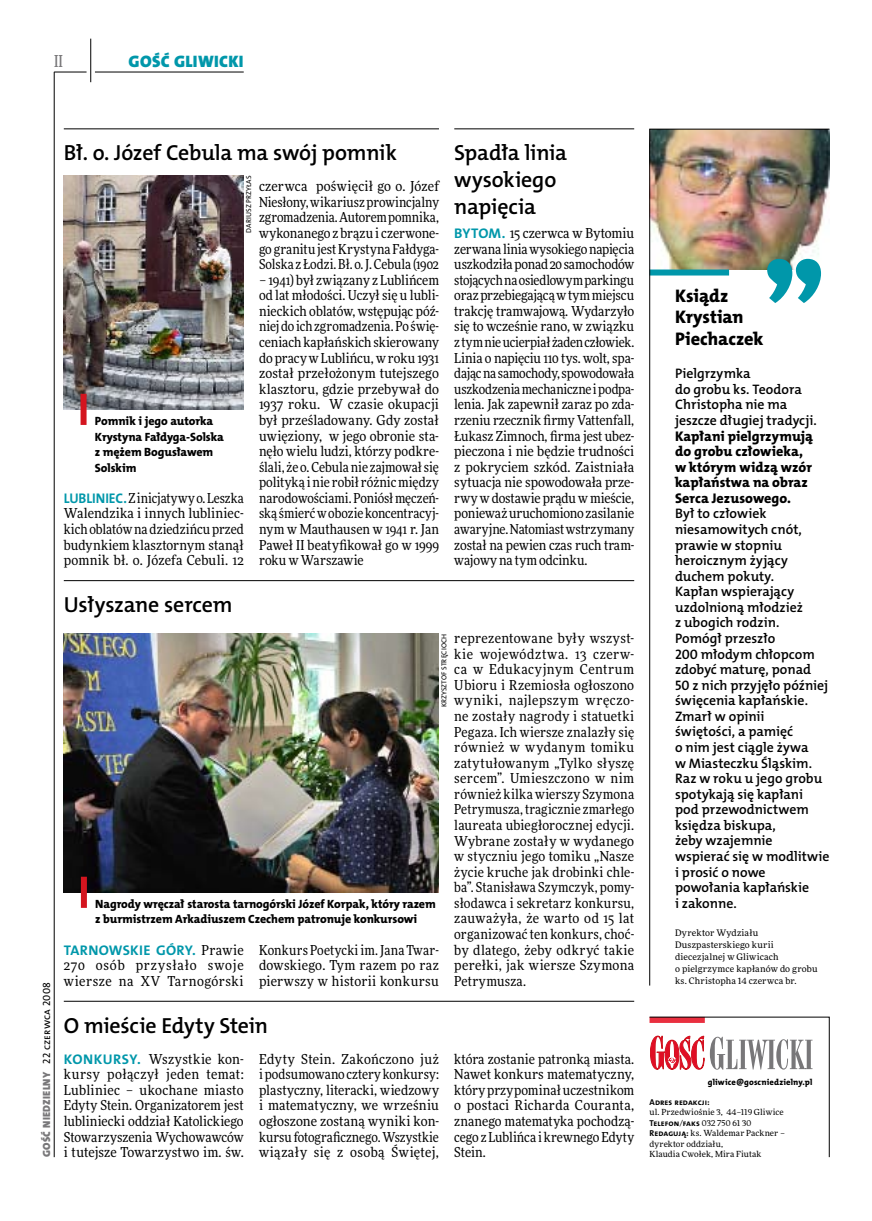
<style>
.page{position:relative;width:872px;height:1221px;background:#fff}
.page>*{position:absolute;margin:0;border:0;box-sizing:border-box;transform-origin:0 0}
.t1{font:21.9px/26.7px "The Mix HP6 Se Bld";letter-spacing:-.01em;color:#000}
.t2{font:18.3px/21.6px "The Mix HP8 Ex Bld";letter-spacing:.005em;color:#000}
.t3{font:16.65px "The Mix HP9 Blk";letter-spacing:.02em;color:#0097aa}
.t4{font:500 16.5px "Freeday Narrow";color:#787779;scale:.9 1}
.t5{font:14.1px/15.6px "The Mix HP8 Ex Bld";letter-spacing:.005em;color:#000}
.t6{font:13.95px "The Mix HP7 Bld";letter-spacing:.015em;color:#0097aa}
.t7{font:13.8px/15.6px "Freeday Narrow News";letter-spacing:.01em;color:#000;text-align:justify}
.t8{font:13.8px/15.6px "The Mix HP6 Se Bld";letter-spacing:-.005em;color:#000}
.t9{font:13.8px/15.6px "Freeday Narrow News";letter-spacing:.05em;color:#000}
.t10{font:12px/15.6px "The Mix HP8 Ex Bld";letter-spacing:-.005em;color:#000}
.t11{font:10.5px "The Mix HP9 Blk";letter-spacing:.025em;color:#787779}
.t12{font:9px/12px "Freeday News";letter-spacing:.015em;color:#000}
.t13{font:8.55px "The Mix HP7 Bld";letter-spacing:.005em;color:#000}
.t14{font:8.55px "The Mix HP8 Ex Bld";letter-spacing:.015em;color:#000}
.t15{font:8.4px/10.5px "Freeday News";letter-spacing:.01em;color:#000}
.t16{font:7.2px "The Mix HP5 Plain";letter-spacing:.015em;color:#000}
.s1{font-family:"The Mix HP5 Plain";color:#000}
.s2{font-family:"The Mix HP7 Bld";font-size:13.95px;color:#0097aa}
.s3{font-family:"Freeday Narrow News";font-size:13.8px;color:#000}
.s4{font-family:"Freeday News";font-size:8.4px}
.s5{font-family:"The Mix HP7 Bld";font-size:8.55px}
</style>
<div class="page">
<hr style="left:54px;top:72px;width:1px;height:1085px;background:#000">
<hr style="left:90px;top:39px;width:1px;height:43px;background:#000">
<hr style="left:54px;top:72px;width:33px;height:1px;background:#000">
<hr style="left:95px;top:72px;width:149px;height:1px;background:#000">
<svg style="left:649px;top:1016px;width:180px;height:141px"></svg>
<svg style="left:649px;top:129px;width:181px;height:856px"></svg>
<svg style="left:767px;top:259px;width:54px;height:44px"></svg>
<hr style="left:64px;top:129px;width:375px;height:1px;background:#000">
<hr style="left:64px;top:580px;width:570px;height:1px;background:#000">
<img style="left:64px;top:176px;width:180px;height:233px">
<img style="left:64px;top:633px;width:375px;height:259px">
<div style="left:81px;top:394px;width:6px;height:31px;background:#d4151f"></div>
<hr style="left:454px;top:129px;width:180px;height:1px;background:#000">
<hr style="left:64px;top:1000px;width:570px;height:1px;background:#000">
<div style="left:81px;top:876px;width:6px;height:31px;background:#d4151f"></div>
<p class="t4" style="left:54px;top:50px;width:11px">II</p>
<p class="t3" style="left:129px;top:50px;width:116px">GOŚĆ GLIWICKI</p>
<p class="t11" style="left:40px;top:1156px;width:176px;rotate:-90deg">GOŚĆ NIEDZIELNY <span class="s1">22 czerwca 2008</span></p>
<h1 class="t1" style="left:64px;top:139px;width:335px">Bł. o. Józef Cebula ma swój pomnik</h1>
<p class="t16" style="left:244px;top:233px;width:58px;rotate:-90deg">Dariusz Przyłas</p>
<p class="t7" style="left:259px;top:178px;width:181px">czerwca poświęcił go o. Józef Niesłony, wikariusz prowincjalny zgromadzenia. Autorem pomnika, wykonanego z brązu i czerwone&shy;go granitu jest Krystyna Fałdyga-Solska z Łodzi. Bł. o. J. Cebula (1902</p>
<p class="t7" style="left:259px;top:272px;width:181px">– 1941) był związany z Lublińcem od lat młodości. Uczył się u lubli&shy;nieckich oblatów, wstępując póź&shy;niej do ich zgromadzenia. Po świę&shy;ceniach kapłańskich skierowany do pracy w Lublińcu, w roku 1931 został przełożonym tutejszego klasztoru, gdzie przebywał do 1937 roku. W czasie okupacji był prześladowany. Gdy został uwięziony, w jego obronie sta&shy;nęło wielu ludzi, którzy podkre&shy;ślali, że o. Cebula nie zajmował się polityką i nie robił różnic między narodowościami. Poniósł męczeń&shy;ską śmierć wobozie koncentracyj&shy;nym w Mauthausen w 1941 r. Jan Paweł II beatyfikował go w 1999 roku w Warszawie</p>
<p class="t10" style="left:95px;top:413px;width:130px">Pomnik i jego autorka<br>Krystyna Fałdyga-Solska z mężem Bogusławem<br>Solskim</p>
<p class="t7" style="left:64px;top:490px;width:181px"><span class="s2">LUBLINIEC.</span> Zinicjatywy o. Leszka Walendzika i innych lubliniec&shy;kich oblatów na dziedzińcu przed budynkiem klasztornym stanął pomnik bł. o. Józefa Cebuli. 12</p>
<h1 class="t1" style="left:64px;top:591px;width:170px">Usłyszane sercem</h1>
<h1 class="t1" style="left:454px;top:139px;width:114px">Spadła linia wysokiego napięcia</h1>
<p class="t7" style="left:454px;top:225px;width:181px"><span class="s2">BYTOM.</span> 15 czerwca w Bytomiu zerwana linia wysokiego napięcia uszkodziła ponad 20 samochodów stojących na osiedlowym parkingu oraz przebiegającą wtym miejscu trakcję tramwajową. Wydarzyło się to wcześnie rano, w związku z tym nie ucierpiał żaden człowiek.<br>Linia o napięciu 110 tys. wolt, spa&shy;dając na samochody, spowodowała uszkodzenia mechaniczne ipodpa&shy;lenia. Jak zapewnił zaraz po zda&shy;rzeniu rzecznik firmy Vattenfall, Łukasz Zimnoch, firma jest ubez&shy;pieczona i nie będzie trudności z pokryciem szkód. Zaistniała sytuacja nie spowodowała prze&shy;rwy w dostawie prądu w mieście, ponieważ uruchomiono zasilanie awaryjne. Natomiast wstrzymany został na pewien czas ruch tram&shy;wajowy na tym odcinku.</p>
<p class="t7" style="left:454px;top:630px;width:181px">reprezentowane były wszyst&shy;kie województwa. 13 czerw&shy;ca w Edukacyjnym Centrum Ubioru i Rzemiosła ogłoszono wyniki, najlepszym wręczo&shy;ne zostały nagrody i statuetki Pegaza. Ich wiersze znalazły się również w wydanym tomiku zatytułowanym „Tylko słyszę sercem”. Umieszczono w nim również kilka wierszy Szymona Petrymusza, tragicznie zmarłego laureata ubiegłorocznej edycji.<br>Wybrane zostały w wydanego w styczniu jego tomiku „Nasze życie kruche jak drobinki chle&shy;ba”. Stanisława Szymczyk, pomy&shy;słodawca i sekretarz konkursu, zauważyła, że warto od 15 lat organizować ten konkurs, choć&shy;by dlatego, żeby odkryć takie perełki, jak wiersze Szymona Petrymusza.</p>
<p class="t16" style="left:439px;top:707px;width:74px;rotate:-90deg">Krzysztof Stręcioch</p>
<p class="t10" style="left:95px;top:896px;width:341px">Nagrody wręczał starosta tarnogórski Józef Korpak, który razem z burmistrzem Arkadiuszem Czechem patronuje konkursowi</p>
<p class="t6" style="left:64px;top:940px;width:181px">TARNOWSKIE GÓRY. <span class="s3">Prawie</span></p>
<p class="t9" style="left:64px;top:957px;width:181px">270 osób przysłało swoje wiersze na XV Tarnogórski</p>
<p class="t7" style="left:259px;top:941px;width:181px">Konkurs Poetycki im. Jana Twar&shy;dowskiego. Tym razem po raz pierwszy w historii konkursu</p>
<h1 class="t1" style="left:64px;top:1011px;width:206px">O mieście Edyty Stein</h1>
<p class="t7" style="left:64px;top:1050px;width:181px"><span class="s2">KONKURSY.</span> Wszystkie kon&shy;kursy połączył jeden temat:<br>Lubliniec – ukochane miasto Edyty Stein. Organizatorem jest lubliniecki oddział Katolickiego Stowarzyszenia Wychowawców i tutejsze Towarzystwo im. św.</p>
<p class="t7" style="left:259px;top:1050px;width:181px">Edyty Stein. Zakończono już i podsumowano cztery konkursy: plastyczny, literacki, wiedzowy i matematyczny, we wrześniu ogłoszone zostaną wyniki kon&shy;kursu fotograficznego. Wszystkie wiązały się z osobą Świętej,</p>
<p class="t7" style="left:454px;top:1050px;width:181px">która zostanie patronką miasta.<br>Nawet konkurs matematyczny, który przypominał uczestnikom o postaci Richarda Couranta, znanego matematyka pochodzą&shy;cego z Lublińca i krewnego Edyty Stein.</p>
<h2 class="t2" style="left:675px;top:285px;width:90px">Ksiądz<br>Krystian<br>Piechaczek</h2>
<p class="t8" style="left:675px;top:366px;width:143px">Pielgrzymka<br>do grobu ks. Teodora<br>Christopha nie ma jeszcze długiej tradycji.</p>
<p class="t5" style="left:675px;top:428px;width:140px">Kapłani pielgrzymują do grobu człowieka, w którym widzą wzór kapłaństwa na obraz<br>Serca Jezusowego.</p>
<p class="t8" style="left:675px;top:506px;width:156px">Był to człowiek niesamowitych cnót, prawie w stopniu heroicznym żyjący duchem pokuty.<br>Kapłan wspierający uzdolnioną młodzież<br>z ubogich rodzin.<br>Pomógł przeszło<br>200 młodym chłopcom zdobyć maturę, ponad<br>50 z nich przyjęło później święcenia kapłańskie.<br>Zmarł w opinii<br>świętości, a pamięć<br>o nim jest ciągle żywa<br>w Miasteczku Śląskim.<br>Raz w roku u jego grobu spotykają się kapłani pod przewodnictwem księdza biskupa,<br>żeby wzajemnie wspierać się w modlitwie i prosić o nowe powołania kapłańskie<br>i zakonne.</p>
<p class="t12" style="left:675px;top:926px;width:144px">Dyrektor Wydziału<br>Duszpasterskiego kurii diecezjalnej w Gliwicach<br>o pielgrzymce kapłanów do grobu ks. Christopha 14 czerwca br.</p>
<p class="t14" style="left:708px;top:1076px;width:106px">gliwice@goscniedzielny.pl</p>
<p class="t13" style="left:649px;top:1096px;width:62px">Adres redakcji:</p>
<p class="t15" style="left:649px;top:1106px;width:136px">ul. Przedwiośnie 3, 44–119 Gliwice</p>
<p class="t13" style="left:649px;top:1117px;width:103px">Telefon<span class="s4">/</span>faks <span class="s4">032 750 61 30</span></p>
<p class="t15" style="left:649px;top:1127px;width:137px"><span class="s5">Redagują:</span> ks. Waldemar Packner – dyrektor oddziału,<br>Klaudia Cwołek, Mira Fiutak</p>
</div>
